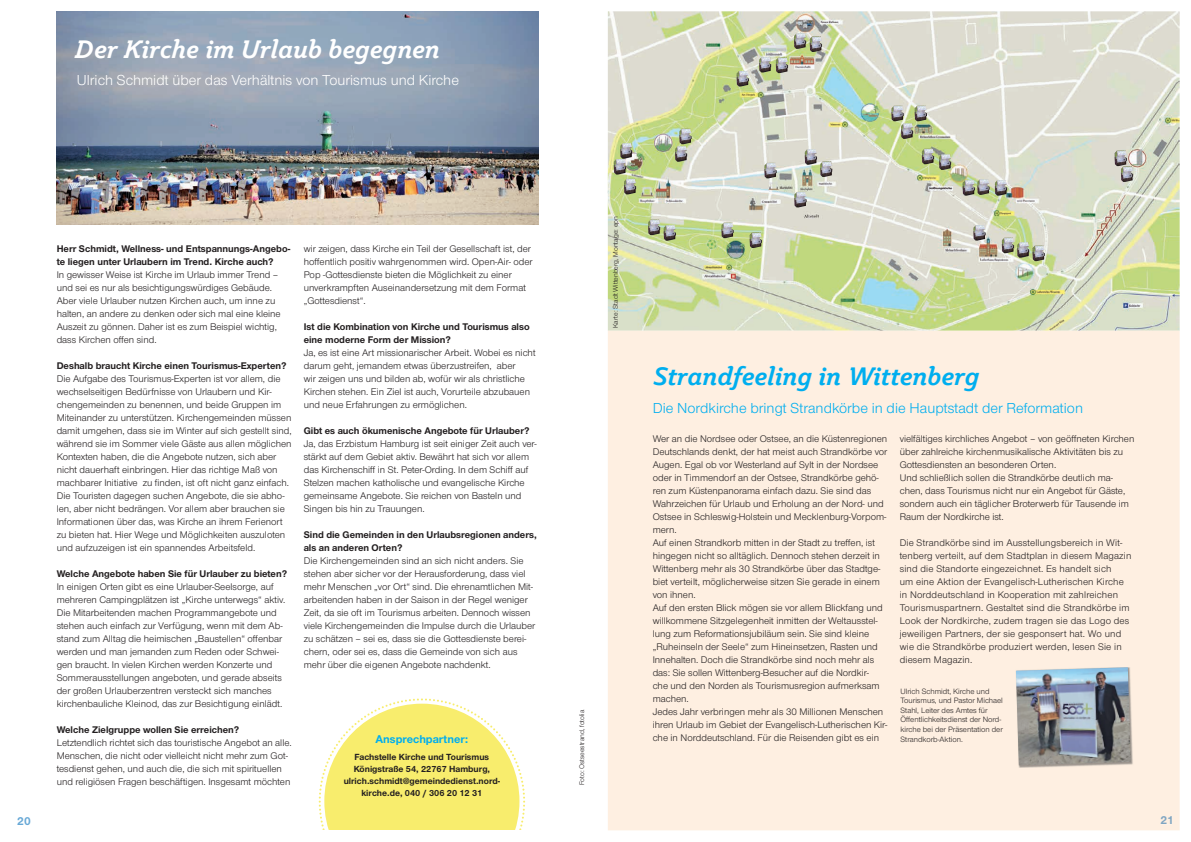
<style>
.page{position:relative;width:1191px;height:842px;background:#fff}
.page>*{position:absolute;margin:0;border:0;box-sizing:border-box;transform-origin:0 0}
.t1{font:italic 700 25px "Plume";color:#00aeef}
.t2{font:italic 700 25px "Plume";color:#fff}
.t3{font:15px "Nordelbica";color:#00aeef}
.t4{font:15px "Nordelbica";color:#fff}
.t5{font:700 12px "Nordelbica";color:#67a8d6}
.t6{font:700 11.7px "Nordelbica";color:#00aeef}
.t7{font:10px/13px "Nordelbica";color:#231f20}
.t8{font:700 10px/13px "Nordelbica";color:#231f20}
.t9{font:700 9.2px/12px "Nordelbica";color:#231f20;text-align:center}
.t10{font:8px/9.6px "Nordelbica";color:#231f20}
.t11{font:7px "Nordelbica";color:#231f20}
</style>
<div class="page">
<img style="left:57px;top:11px;width:482px;height:214px">
<img style="left:608px;top:11px;width:571px;height:320px">
<div style="left:608px;top:332px;width:571px;height:498px;background:#feefe1"></div>
<div style="left:1160px;top:816px;width:11px;height:8px;background:#feefe1"></div>
<img style="left:1016px;top:667px;width:117px;height:101px">
<img style="left:1016px;top:667px;width:114px;height:98px">
<svg style="left:319px;top:698px;width:206px;height:132px"></svg>
<img style="left:1114px;top:150px;width:13px;height:16px">
<img style="left:1120px;top:166px;width:13px;height:16px">
<img style="left:1017px;top:242px;width:12px;height:16px">
<img style="left:1032px;top:245px;width:13px;height:16px">
<img style="left:1001px;top:237px;width:13px;height:16px">
<img style="left:973px;top:225px;width:12px;height:16px">
<img style="left:994px;top:180px;width:13px;height:16px">
<img style="left:977px;top:179px;width:12px;height:16px">
<img style="left:962px;top:180px;width:13px;height:16px">
<img style="left:939px;top:154px;width:12px;height:16px">
<img style="left:921px;top:148px;width:13px;height:16px">
<img style="left:914px;top:106px;width:13px;height:15px">
<img style="left:891px;top:106px;width:13px;height:15px">
<img style="left:901px;top:123px;width:12px;height:16px">
<img style="left:809px;top:36px;width:13px;height:16px">
<img style="left:794px;top:33px;width:12px;height:16px">
<img style="left:775px;top:57px;width:13px;height:16px">
<img style="left:759px;top:57px;width:12px;height:16px">
<img style="left:736px;top:71px;width:13px;height:16px">
<img style="left:764px;top:163px;width:13px;height:15px">
<img style="left:794px;top:192px;width:12px;height:15px">
<img style="left:820px;top:161px;width:12px;height:16px">
<img style="left:804px;top:149px;width:13px;height:16px">
<img style="left:749px;top:232px;width:13px;height:16px">
<img style="left:721px;top:222px;width:13px;height:16px">
<img style="left:663px;top:225px;width:13px;height:16px">
<img style="left:648px;top:219px;width:12px;height:16px">
<img style="left:624px;top:179px;width:12px;height:15px">
<img style="left:614px;top:159px;width:12px;height:16px">
<img style="left:620px;top:143px;width:12px;height:16px">
<img style="left:679px;top:128px;width:12px;height:16px">
<img style="left:675px;top:146px;width:12px;height:16px">
<h1 class="t2" style="left:75px;top:33px;width:366px">Der Kirche im Urlaub begegnen</h1>
<h2 class="t4" style="left:77px;top:72px;width:383px">Ulrich Schmidt über das Verhältnis von Tourismus und Kirche</h2>
<p class="t8" style="left:57px;top:242px;width:235px">Herr Schmidt, Wellness- und Entspannungs-Angebo&shy;te liegen unter Urlaubern im Trend. Kirche auch?</p>
<p class="t7" style="left:57px;top:268px;width:225px">In gewisser Weise ist Kirche im Urlaub immer Trend – und sei es nur als besichtigungswürdiges Gebäude.<br>Aber viele Urlauber nutzen Kirchen auch, um inne zu halten, an andere zu denken oder sich mal eine kleine Auszeit zu gönnen. Daher ist es zum Beispiel wichtig, dass Kirchen offen sind.</p>
<p class="t8" style="left:57px;top:359px;width:231px">Deshalb braucht Kirche einen Tourismus-Experten?</p>
<p class="t7" style="left:57px;top:372px;width:236px">Die Aufgabe des Tourismus-Experten ist vor allem, die wechselseitigen Bedürfnisse von Urlaubern und Kir&shy;chengemeinden zu benennen, und beide Gruppen im Miteinander zu unterstützen. Kirchengemeinden müssen damit umgehen, dass sie im Winter auf sich gestellt sind, während sie im Sommer viele Gäste aus allen möglichen Kontexten haben, die die Angebote nutzen, sich aber nicht dauerhaft einbringen. Hier das richtige Maß von machbarer Initiative zu finden, ist oft nicht ganz einfach.<br>Die Touristen dagegen suchen Angebote, die sie abho&shy;len, aber nicht bedrängen. Vor allem aber brauchen sie Informationen über das, was Kirche an ihrem Ferienort zu bieten hat. Hier Wege und Möglichkeiten auszuloten und aufzuzeigen ist ein spannendes Arbeitsfeld.</p>
<p class="t8" style="left:57px;top:567px;width:232px">Welche Angebote haben Sie für Urlauber zu bieten?</p>
<p class="t7" style="left:57px;top:580px;width:230px">In einigen Orten gibt es eine Urlauber-Seelsorge, auf mehreren Campingplätzen ist „Kirche unterwegs“ aktiv.<br>Die Mitarbeitenden machen Programmangebote und stehen auch einfach zur Verfügung, wenn mit dem Ab&shy;stand zum Alltag die heimischen „Baustellen“ offenbar werden und man jemanden zum Reden oder Schwei&shy;gen braucht. In vielen Kirchen werden Konzerte und Sommerausstellungen angeboten, und gerade abseits der großen Urlauberzentren versteckt sich manches kirchenbauliche Kleinod, das zur Besichtigung einlädt.</p>
<p class="t8" style="left:57px;top:723px;width:184px">Welche Zielgruppe wollen Sie erreichen?</p>
<p class="t7" style="left:57px;top:736px;width:236px">Letztendlich richtet sich das touristische Angebot an alle.<br>Menschen, die nicht oder vielleicht nicht mehr zum Got&shy;tesdienst gehen, und auch die, die sich mit spirituellen und religiösen Fragen beschäftigen. Insgesamt möchten</p>
<p class="t7" style="left:304px;top:242px;width:230px">wir zeigen, dass Kirche ein Teil der Gesellschaft ist, der hoffentlich positiv wahrgenommen wird. Open-Air- oder Pop -Gottesdienste bieten die Möglichkeit zu einer unverkrampften Auseinandersetzung mit dem Format „Gottesdienst“.</p>
<p class="t8" style="left:304px;top:320px;width:227px">Ist die Kombination von Kirche und Tourismus also eine moderne Form der Mission?</p>
<p class="t7" style="left:304px;top:346px;width:233px">Ja, es ist eine Art missionarischer Arbeit. Wobei es nicht darum geht, jemandem etwas überzustreifen, aber<br>wir zeigen uns und bilden ab, wofür wir als christliche Kirchen stehen. Ein Ziel ist auch, Vorurteile abzubauen und neue Erfahrungen zu ermöglichen.</p>
<p class="t8" style="left:304px;top:424px;width:227px">Gibt es auch ökumenische Angebote für Urlauber?</p>
<p class="t7" style="left:304px;top:437px;width:234px">Ja, das Erzbistum Hamburg ist seit einiger Zeit auch ver&shy;stärkt auf dem Gebiet aktiv. Bewährt hat sich vor allem das Kirchenschiff in St. Peter-Ording. In dem Schiff auf Stelzen machen katholische und evangelische Kirche gemeinsame Angebote. Sie reichen von Basteln und Singen bis hin zu Trauungen.</p>
<p class="t8" style="left:304px;top:528px;width:235px">Sind die Gemeinden in den Urlaubsregionen anders, als an anderen Orten?</p>
<p class="t7" style="left:304px;top:554px;width:233px">Die Kirchengemeinden sind an sich nicht anders. Sie stehen aber sicher vor der Herausforderung, dass viel mehr Menschen „vor Ort“ sind. Die ehrenamtlichen Mit&shy;arbeitenden haben in der Saison in der Regel weniger Zeit, da sie oft im Tourismus arbeiten. Dennoch wissen viele Kirchengemeinden die Impulse durch die Urlauber zu schätzen – sei es, dass sie die Gottesdienste berei&shy;chern, oder sei es, dass die Gemeinde von sich aus mehr über die eigenen Angebote nachdenkt.</p>
<p class="t6" style="left:375px;top:732px;width:94px">Ansprechpartner:</p>
<p class="t9" style="left:344px;top:751px;width:158px">Fachstelle Kirche und Tourismus Königstraße 54, 22767 Hamburg, ulrich.schmidt@gemeindedienst.nord&shy;kirche.de, 040 / 306 20 12 31</p>
<p class="t11" style="left:611px;top:328px;width:113px;rotate:-90deg">Karte: Stadt Wittenberg, Montage: epn</p>
<p class="t11" style="left:578px;top:785px;width:77px;rotate:-90deg">Foto: Ostseestrand, fotolia</p>
<h1 class="t1" style="left:652px;top:360px;width:328px">Strandfeeling in Wittenberg</h1>
<h2 class="t3" style="left:652px;top:399px;width:432px">Die Nordkirche bringt Strandkörbe in die Hauptstadt der Reformation</h2>
<p class="t7" style="left:652px;top:432px;width:236px">Wer an die Nordsee oder Ostsee, an die Küstenregionen Deutschlands denkt, der hat meist auch Strandkörbe vor Augen. Egal ob vor Westerland auf Sylt in der Nordsee oder in Timmendorf an der Ostsee, Strandkörbe gehö&shy;ren zum Küstenpanorama einfach dazu. Sie sind das Wahrzeichen für Urlaub und Erholung an der Nord- und Ostsee in Schleswig-Holstein und Mecklenburg-Vorpom&shy;mern.<br>Auf einen Strandkorb mitten in der Stadt zu treffen, ist hingegen nicht so alltäglich. Dennoch stehen derzeit in Wittenberg mehr als 30 Strandkörbe über das Stadtge&shy;biet verteilt, möglicherweise sitzen Sie gerade in einem von ihnen.<br>Auf den ersten Blick mögen sie vor allem Blickfang und willkommene Sitzgelegenheit inmitten der Weltausstel&shy;lung zum Reformationsjubiläum sein. Sie sind kleine „Ruheinseln der Seele“ zum Hineinsetzen, Rasten und Innehalten. Doch die Strandkörbe sind noch mehr als das: Sie sollen Wittenberg-Besucher auf die Nordkir-<br>che und den Norden als Tourismusregion aufmerksam machen.<br>Jedes Jahr verbringen mehr als 30 Millionen Menschen ihren Urlaub im Gebiet der Evangelisch-Lutherischen Kir&shy;che in Norddeutschland. Für die Reisenden gibt es ein</p>
<p class="t7" style="left:899px;top:432px;width:236px">vielfältiges kirchliches Angebot – von geöffneten Kirchen über zahlreiche kirchenmusikalische Aktivitäten bis zu Gottesdiensten an besonderen Orten.<br>Und schließlich sollen die Strandkörbe deutlich ma&shy;chen, dass Tourismus nicht nur ein Angebot für Gäste, sondern auch ein täglicher Broterwerb für Tausende im Raum der Nordkirche ist.</p>
<p class="t7" style="left:899px;top:536px;width:233px">Die Strandkörbe sind im Ausstellungsbereich in Wit&shy;tenberg verteilt, auf dem Stadtplan in diesem Magazin sind die Standorte eingezeichnet. Es handelt sich<br>um eine Aktion der Evangelisch-Lutherischen Kirche in Norddeutschland in Kooperation mit zahlreichen Tourismus partnern. Gestaltet sind die Strandkörbe im Look der Nordkirche, zudem tragen sie das Logo des jeweiligen Partners, der sie gesponsert hat. Wo und wie die Strandkörbe produziert werden, lesen Sie in diesem Magazin.</p>
<p class="t10" style="left:900px;top:686px;width:104px">Ulrich Schmidt, Kirche und<br>Tourismus, und Pastor Michael<br>Stahl, Leiter des Amtes für<br>Öffentlichkeitsdienst der Nord&shy;kirche bei der Präsentation der<br>Strandkorb-Aktion.</p>
<p class="t5" style="left:17px;top:813px;width:15px">20</p>
<p class="t5" style="left:1160px;top:813px;width:15px">21</p>
</div>
